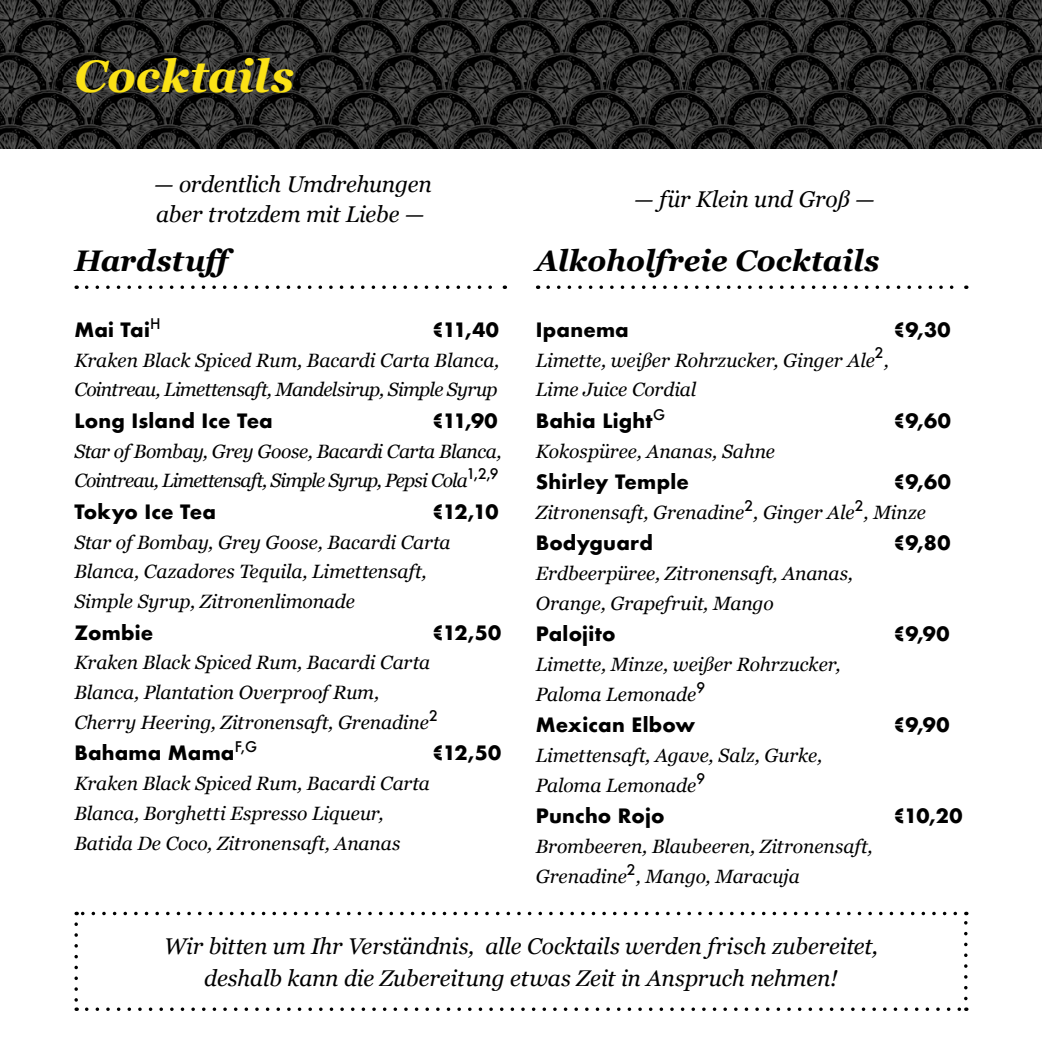
<style>
.page{position:relative;width:1042px;height:1042px;background:#fff}
.page>*{position:absolute;margin:0;border:0;box-sizing:border-box;transform-origin:0 0}
.t1{font:italic 700 45.5px "Georgia";color:#fbe216}
.t2{font:italic 700 29.75px "Georgia";letter-spacing:-.005em;color:#000}
.t3{font:italic 22.75px/29.8px "Georgia";letter-spacing:-.01em;color:#000}
.t4{font:italic 19.25px/29.8px "Georgia";letter-spacing:-.005em;color:#000}
.t5{font:700 19.25px "Futura";letter-spacing:.01em;color:#000}
.t6{font:italic 19.25px/29.8px "Georgia";letter-spacing:-.03em;color:#000}
</style>
<div class="page">
<img style="left:0;top:0;width:1042px;height:149px">
<svg style="left:87px;top:285px;width:418px;height:4px"></svg>
<svg style="left:548px;top:285px;width:406px;height:4px"></svg>
<svg style="left:87px;top:1007px;width:873px;height:4px"></svg>
<svg style="left:74px;top:924px;width:4px;height:87px"></svg>
<svg style="left:964px;top:912px;width:3px;height:86px"></svg>
<svg style="left:76px;top:912px;width:879px;height:3px"></svg>
<h1 class="t1" style="left:74px;top:42px;width:221px">Cocktails</h1>
<p class="t3" style="left:154px;top:169px;width:279px">— ordentlich Umdrehungen aber trotzdem mit Liebe —</p>
<h2 class="t2" style="left:74px;top:238px;width:167px">Hardstuff</h2>
<p class="t5" style="left:74px;top:316px;width:88px">Mai Tai<sup>H</sup></p>
<p class="t5" style="left:432px;top:316px;width:69px">€11,40</p>
<p class="t4" style="left:74px;top:344px;width:426px">Kraken Black Spiced Rum, Bacardi Carta Blanca,<br>Cointreau, Limettensaft, Mandelsirup, Simple Syrup</p>
<p class="t5" style="left:74px;top:407px;width:200px">Long Island Ice Tea</p>
<p class="t5" style="left:432px;top:407px;width:68px">€11,90</p>
<p class="t6" style="left:74px;top:435px;width:429px">Star of Bombay, Grey Goose, Bacardi Carta Blanca,<br>Cointreau, Limettensaft, Simple Syrup, Pepsi Cola<sup>1,2,9</sup></p>
<p class="t5" style="left:74px;top:498px;width:143px">Tokyo Ice Tea</p>
<p class="t5" style="left:432px;top:498px;width:68px">€12,10</p>
<p class="t4" style="left:74px;top:526px;width:378px">Star of Bombay, Grey Goose, Bacardi Carta<br>Blanca, Cazadores Tequila, Limettensaft,<br>Simple Syrup, Zitronenlimonade</p>
<p class="t5" style="left:74px;top:618px;width:80px">Zombie</p>
<p class="t5" style="left:432px;top:618px;width:71px">€12,50</p>
<p class="t4" style="left:74px;top:647px;width:365px">Kraken Black Spiced Rum, Bacardi Carta<br>Blanca, Plantation Overproof Rum,<br>Cherry Heering, Zitronensaft, Grenadine<sup>2</sup></p>
<p class="t5" style="left:74px;top:739px;width:184px">Bahama Mama<sup>F,G</sup></p>
<p class="t5" style="left:432px;top:739px;width:71px">€12,50</p>
<p class="t4" style="left:74px;top:768px;width:357px">Kraken Black Spiced Rum, Bacardi Carta<br>Blanca, Borghetti Espresso Liqueur,<br>Batida De Coco, Zitronensaft, Ananas</p>
<p class="t3" style="left:634px;top:183px;width:242px">— für Klein und Groß —</p>
<h2 class="t2" style="left:536px;top:238px;width:345px">Alkoholfreie Cocktails</h2>
<p class="t5" style="left:536px;top:316px;width:94px">Ipanema</p>
<p class="t5" style="left:893px;top:316px;width:59px">€9,30</p>
<p class="t4" style="left:536px;top:344px;width:355px">Limette, weißer Rohrzucker, Ginger Ale<sup>2</sup>,<br>Lime Juice Cordial</p>
<p class="t5" style="left:536px;top:407px;width:131px">Bahia Light<sup>G</sup></p>
<p class="t5" style="left:893px;top:407px;width:59px">€9,60</p>
<p class="t4" style="left:536px;top:435px;width:241px">Kokospüree, Ananas, Sahne</p>
<p class="t5" style="left:536px;top:468px;width:155px">Shirley Temple</p>
<p class="t5" style="left:893px;top:468px;width:59px">€9,60</p>
<p class="t4" style="left:536px;top:496px;width:391px">Zitronensaft, Grenadine<sup>2</sup>, Ginger Ale<sup>2</sup>, Minze</p>
<p class="t5" style="left:536px;top:529px;width:118px">Bodyguard</p>
<p class="t5" style="left:893px;top:529px;width:59px">€9,80</p>
<p class="t4" style="left:536px;top:558px;width:319px">Erdbeerpüree, Zitronensaft, Ananas,<br>Orange, Grapefruit, Mango</p>
<p class="t5" style="left:536px;top:620px;width:81px">Palojito</p>
<p class="t5" style="left:893px;top:620px;width:58px">€9,90</p>
<p class="t4" style="left:536px;top:649px;width:306px">Limette, Minze, weißer Rohrzucker,<br>Paloma Lemonade<sup>9</sup></p>
<p class="t5" style="left:536px;top:711px;width:161px">Mexican Elbow</p>
<p class="t5" style="left:893px;top:711px;width:58px">€9,90</p>
<p class="t4" style="left:536px;top:740px;width:288px">Limettensaft, Agave, Salz, Gurke,<br>Paloma Lemonade<sup>9</sup></p>
<p class="t5" style="left:536px;top:802px;width:130px">Puncho Rojo</p>
<p class="t5" style="left:893px;top:802px;width:71px">€10,20</p>
<p class="t4" style="left:536px;top:831px;width:338px">Brombeeren, Blaubeeren, Zitronensaft,<br>Grenadine<sup>2</sup>, Mango, Maracuja</p>
<p class="t3" style="left:164px;top:929px;width:715px;line-height:31.5px;text-align:center">Wir bitten um Ihr Verständnis, alle Cocktails werden frisch zubereitet, deshalb kann die Zubereitung etwas Zeit in Anspruch nehmen!</p>
</div>
